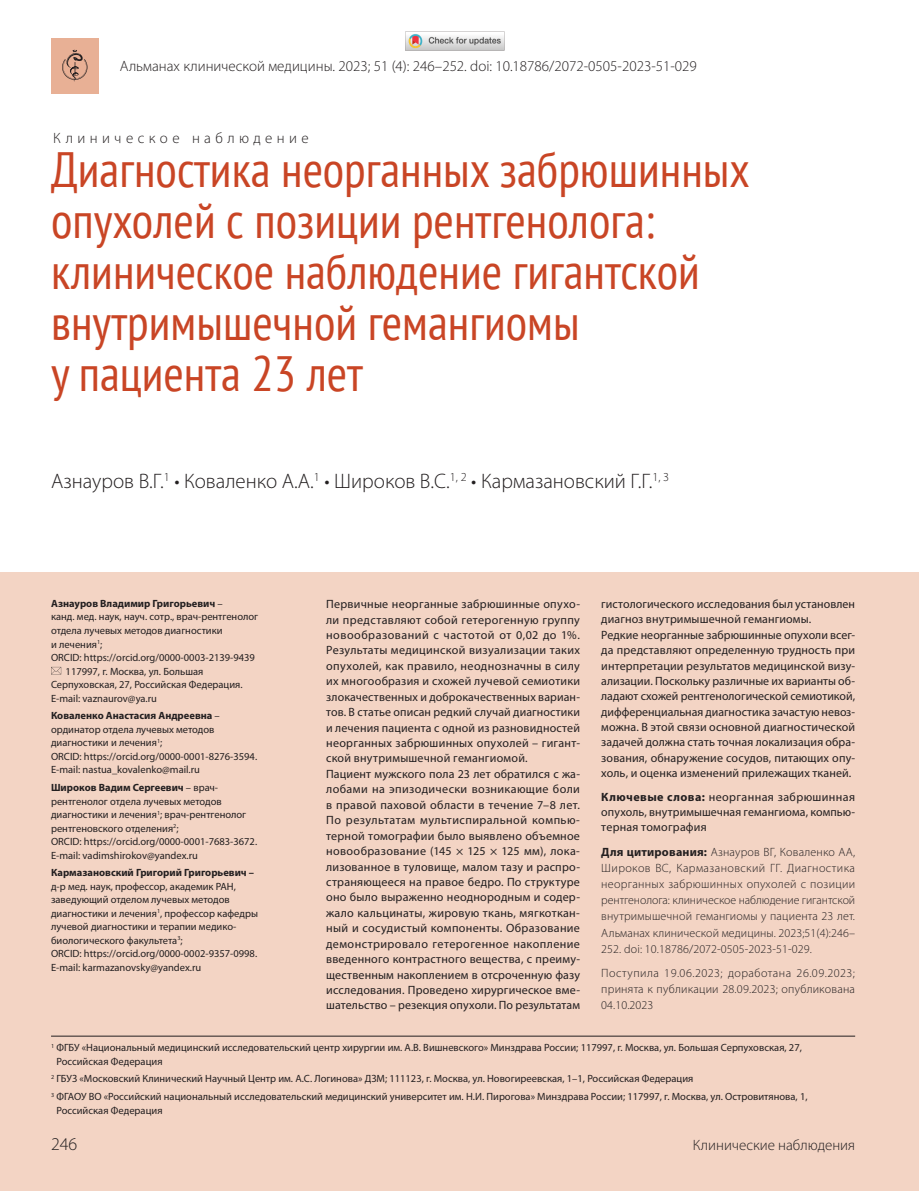
<style>
.page{position:relative;width:919px;height:1191px;background:#fff}
.page>*{position:absolute;margin:0;border:0;box-sizing:border-box;transform-origin:0 0}
.Заголовок-1{font:condensed 49.5px/51px "PT Sans";color:#c94525}
.Авторы_Фамилии{font:300 21px "Myriad Pro";color:#231f20}
.Загаловок-2{font:300 18px "Myriad Pro";color:#231f20}
.t1{font:300 15px "Myriad Pro";color:#231f20}
.t2{font:300 15px "Myriad Pro";letter-spacing:.295em;color:#231f20}
.Резюме{font:12px/15.5px "Myriad Pro";letter-spacing:.01em;color:#231f20;text-align:justify}
.doi{font:300 12px/16px "Myriad Pro";letter-spacing:.01em;color:#231f20;text-align:justify}
.Авторы_Регалии{font:10.5px/13.5px "Myriad Pro";color:#231f20}
.Сноска-2{font:10.5px/13.5px "Myriad Pro";color:#231f20}
.Сноска-1{font:10.5px/13.5px "Myriad Pro";color:#231f20}
.Авторы_Регалии-2{font:700 10.5px "Myriad Pro";color:#231f20}
.s1{font-weight:400}
.s2{font-weight:700}
</style>
<div class="page">
<div style="left:0;top:572px;width:918px;height:619px;background:#f3d4c4"></div>
<svg style="left:51px;top:667px;width:10px;height:7px"></svg>
<hr style="left:51px;top:1035px;width:804px;height:1px;background:#231f20">
<div style="left:51px;top:38px;width:48px;height:55px;background:#e8b095"></div>
<svg style="left:62px;top:50px;width:25px;height:32px"></svg>
<img style="left:405px;top:31px;width:99px;height:20px">
<p class="t1" style="left:120px;top:57px;width:578px">Альманах клинической медицины. 2023; 51 (4): 246–252. doi: 10.18786/2072-0505-2023-51-029</p>
<p class="t2" style="left:53px;top:129px;width:257px">Клиническое наблюдение</p>
<p class="Заголовок-1" style="left:51px;top:143px;width:700px">Диагностика неорганных забрюшинных опухолей с позиции рентгенолога: клиническое наблюдение гигантской внутримышечной гемангиомы<br>у пациента 23 лет</p>
<p class="Авторы_Фамилии" style="left:51px;top:468px;width:619px">Азнауров В.Г.<sup>1</sup> • Коваленко А.А.<sup>1</sup> • Широков В.С.<sup>1,</sup> <sup>2</sup> • Кармазановский Г.Г.<sup>1,</sup> <sup>3</sup></p>
<p class="Авторы_Регалии-2" style="left:51px;top:596px;width:173px">Азнауров Владимир Григорьевич <span class="s1">–</span></p>
<p class="Авторы_Регалии" style="left:51px;top:610px;width:209px">канд. мед. наук, науч. сотр., врач-рентгенолог</p>
<p class="Авторы_Регалии" style="left:51px;top:623px;width:173px">отдела лучевых методов диагностики</p>
<p class="Авторы_Регалии" style="left:51px;top:637px;width:53px">и лечения<sup>1</sup>;</p>
<p class="Авторы_Регалии" style="left:51px;top:650px;width:205px">ORCID: https://orcid.org/0000-0003-2139-9439</p>
<p class="Авторы_Регалии" style="left:66px;top:664px;width:139px">117997, г. Москва, ул. Большая</p>
<p class="Авторы_Регалии" style="left:51px;top:677px;width:193px">Серпуховская, 27, Российская Федерация.</p>
<p class="Авторы_Регалии" style="left:51px;top:691px;width:107px">E-mail: vaznaurov@ya.ru</p>
<p class="Авторы_Регалии" style="left:51px;top:709px;width:208px"><span class="s2">Коваленко Анастасия Андреевна</span> – ординатор отдела лучевых методов диагностики и лечения<sup>1</sup>;<br>ORCID: https://orcid.org/0000-0001-8276-3594.<br>E-mail: nastua_kovalenko@mail.ru</p>
<p class="Авторы_Регалии" style="left:51px;top:780px;width:208px"><span class="s2">Широков Вадим Сергеевич</span> – врач&shy;рентгенолог отдела лучевых методов диагностики и лечения<sup>1</sup>; врач-рентгенолог рентгеновского отделения<sup>2</sup>;<br>ORCID: https://orcid.org/0000-0001-7683-3672.<br>E-mail: vadimshirokov@yandex.ru</p>
<p class="Авторы_Регалии" style="left:51px;top:866px;width:208px"><span class="s2">Кармазановский Григорий Григорьевич – </span>д-р мед. наук, профессор, академик РАН, заведующий отделом лучевых методов диагностики и лечения<sup>1</sup>, профессор кафедры лучевой диагностики и терапии медико&shy;биологического факультета<sup>3</sup>;<br>ORCID: https://orcid.org/0000-0002-9357-0998.<br>E-mail: karmazanovsky@yandex.ru</p>
<p class="Резюме" style="left:326px;top:596px;width:255px">Первичные неорганные забрюшинные опухо&shy;ли представляют собой гетерогенную группу новообразований с частотой от 0,02 до 1%.<br>Pезультаты медицинской визуализации таких опухолей, как правило, неоднозначны в силу их многообразия и схожей лучевой семиотики злокачественных и доброкачественных вариан&shy;тов. В статье описан редкий случай диагностики и лечения пациента с одной из разновидностей неорганных забрюшинных опухолей – гигант&shy;ской внутримышечной гемангиомой.</p>
<p class="Резюме" style="left:326px;top:766px;width:255px">Пациент мужского пола 23 лет обратился с жа&shy;лобами на эпизодически возникающие боли в правой паховой области в течение 7–8 лет.<br>По результатам мультиспиральной компью&shy;терной томографии было выявлено объемное новообразование (145 × 125 × 125 мм), лока&shy;лизованное в туловище, малом тазу и распро&shy;страняющееся на правое бедро. По структуре оно было выраженно неоднородным и содер&shy;жало кальцинаты, жировую ткань, мягкоткан&shy;ный и сосудистый компоненты. Образование демонстрировало гетерогенное накопление введенного контрастного вещества, с преиму&shy;щественным накоплением в отсроченную фазу исследования. Проведено хирургическое вме&shy;шательство – резекция опухоли. По результатам</p>
<p class="Резюме" style="left:601px;top:596px;width:255px">гистологического исследования был установлен диагноз внутримышечной гемангиомы.</p>
<p class="Резюме" style="left:601px;top:627px;width:255px">Редкие неорганные забрюшинные опухоли всег&shy;да представляют определенную трудность при интерпретации результатов медицинской визу&shy;ализации. Поскольку различные их варианты об&shy;ладают схожей рентгенологической семиотикой, дифференциальная диагностика зачастую невоз&shy;можна. В этой связи основной диагностической задачей должна стать точная локализация обра&shy;зования, обнаружение сосудов, питающих опу&shy;холь, и оценка изменений прилежащих тканей.</p>
<p class="Резюме" style="left:601px;top:789px;width:255px"><span class="s2">Ключевые слова:</span> неорганная забрюшинная опухоль, внутримышечная гемангиома, компью&shy;терная томография</p>
<p class="doi" style="left:601px;top:844px;width:255px"><span class="s2">Для цитирования:</span> Азнауров ВГ, Коваленко АА, Широков ВС, Кармазановский ГГ. Диагностика неорганных забрюшинных опухолей с позиции рентгенолога: клиническое наблюдение гигантской внутримышечной гемангиомы у пациента 23 лет.<br>Альманах клинической медицины. 2023;51(4):246– 252. doi: 10.18786/2072-0505-2023-51-029.</p>
<p class="doi" style="left:601px;top:965px;width:255px">Поступила 19.06.2023; доработана 26.09.2023; принята к публикации 28.09.2023; опубликована 04.10.2023</p>
<p class="Сноска-1" style="left:56px;top:1040px;width:747px;text-indent:-5px"><sup>1</sup> ФГБУ «Национальный медицинский исследовательский центр хирургии им. А.В. Вишневского» Минздрава России; 117997, г. Москва, ул. Большая Серпуховская, 27,<br>Российская Федерация</p>
<p class="Сноска-2" style="left:51px;top:1072px;width:644px"><sup>2</sup> ГБУЗ «Московский Клинический Научный Центр им. А.С. Логинова» ДЗМ; 111123, г. Москва, ул. Новогиреевская, 1–1, Российская Федерация</p>
<p class="Сноска-2" style="left:56px;top:1089px;width:752px;text-indent:-5px"><sup>3</sup> ФГАОУ ВО «Российский национальный исследовательский медицинский университет им. Н.И. Пирогова» Минздрава России; 117997, г. Москва, ул. Островитянова, 1,<br>Российская Федерация</p>
<p class="Загаловок-2" style="left:51px;top:1133px;width:28px">246</p>
<p class="t1" style="left:692px;top:1136px;width:164px">Клинические наблюдения</p>
</div>
